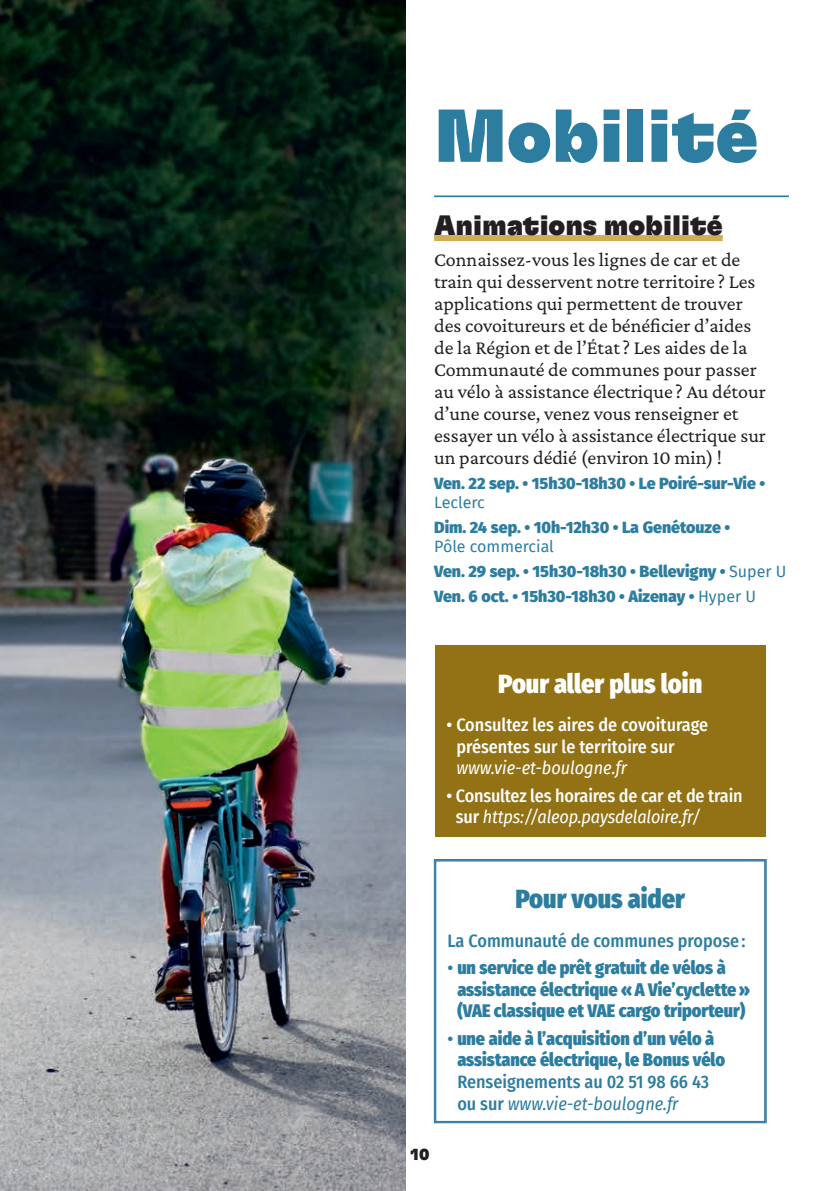
<style>
.page{position:relative;width:840px;height:1191px;background:#fff}
.page>*{position:absolute;margin:0;border:0;box-sizing:border-box;transform-origin:0 0}
.t1{font:74.6px "GT Flexa Bl";color:#2d7da0}
.t2{font:28px "GT Flexa Bl";color:#231f20}
.t3{font:900 26px "Fira Sans Condensed";color:#fff}
.t4{font:900 26px "Fira Sans Condensed";color:#2d7da0}
.t5{font:20px/22px "Crimson Pro";color:#231f20}
.t6{font:900 18px/21.6px "Fira Sans Condensed";color:#2d7da0}
.t7{font:500 18px/21.6px "Fira Sans Condensed";letter-spacing:-.01em;color:#fff}
.t8{font:500 18px/21.6px "Fira Sans Condensed";color:#2d7da0}
.t9{font:italic 18px "Fira Sans Condensed";color:#fff}
.t10{font:900 16px/24.8px "Fira Sans";color:#2d7da0}
.t11{font:16px "Fira Sans";color:#2d7da0}
.t12{font:16px "GT Flexa Bl";color:#231f20}
.s1{font-weight:400}
.s2{font-weight:400;font-style:italic}
.s3{font-weight:500}
</style>
<div class="page">
<img style="left:0;top:0;width:405px;height:1191px">
<hr style="left:434px;top:195px;width:354px;height:2px;background:#2d7da0">
<div style="left:434px;top:235px;width:288px;height:6px;background:#d3ad52"></div>
<div style="left:435px;top:645px;width:329px;height:191px;background:#927215"></div>
<svg style="left:434px;top:859px;width:332px;height:264px"></svg>
<div style="left:435px;top:860px;width:329px;height:262px;border:1px solid #2d7da0"></div>
<h1 class="t1" style="left:434px;top:89px;width:325px">Mobilité</h1>
<h2 class="t2" style="left:434px;top:208px;width:290px">Animations mobilité</h2>
<p class="t5" style="left:434px;top:248px;width:333px">Connaissez-vous les lignes de car et de train qui desservent notre territoire ? Les applications qui permettent de trouver des covoitureurs et de bénéficier d’aides de la Région et de l’État ? Les aides de la Communauté de communes pour passer au vélo à assistance électrique ? Au détour d’une course, venez vous renseigner et essayer un vélo à assistance électrique sur un parcours dédié (environ 10 min) !</p>
<p class="t10" style="left:434px;top:469px;width:332px">Ven. 22 sep. • 15h30-18h30 • Le Poiré-sur-Vie •</p>
<p class="t11" style="left:434px;top:490px;width:52px">Leclerc</p>
<p class="t10" style="left:434px;top:513px;width:297px">Dim. 24 sep. • 10h-12h30 • La Genétouze •</p>
<p class="t10" style="left:434px;top:532px;width:353px"><span class="s1">Pôle commercial<br></span>Ven. 29 sep. • 15h30-18h30 • Bellevigny • <span class="s1">Super U<br></span>Ven. 6 oct. • 15h30-18h30 • Aizenay • <span class="s1">Hyper U</span></p>
<h3 class="t3" style="left:498px;top:660px;width:205px">Pour aller plus loin</h3>
<p class="t7" style="left:456px;top:713px;width:253px;text-indent:-10px">• Consultez les aires de covoiturage présentes sur le territoire sur</p>
<p class="t9" style="left:456px;top:755px;width:172px">www.vie-et-boulogne.fr</p>
<p class="t7" style="left:455px;top:783px;width:288px;text-indent:-9px">• Consultez les horaires de car et de train sur <span class="s2">https://aleop.paysdelaloire.fr/</span></p>
<p class="t12" style="left:410px;top:1144px;width:21px">10</p>
<h3 class="t4" style="left:515px;top:876px;width:171px">Pour vous aider</h3>
<p class="t8" style="left:447px;top:929px;width:299px">La Communauté de communes propose:</p>
<p class="t6" style="left:457px;top:955px;width:294px;text-indent:-10px"><span class="s3">•</span> un service de prêt gratuit de vélos à assistance électrique «A Vie’cyclette» (VAE classique et VAE cargo triporteur)</p>
<p class="t6" style="left:457px;top:1026px;width:269px;text-indent:-10px"><span class="s3">•</span> une aide à l’acquisition d’un vélo à assistance électrique, le Bonus vélo</p>
<p class="t8" style="left:457px;top:1070px;width:253px">Renseignements au 02 51 98 66 43 ou sur <span class="s2">www.vie-et-boulogne.fr</span></p>
</div>
